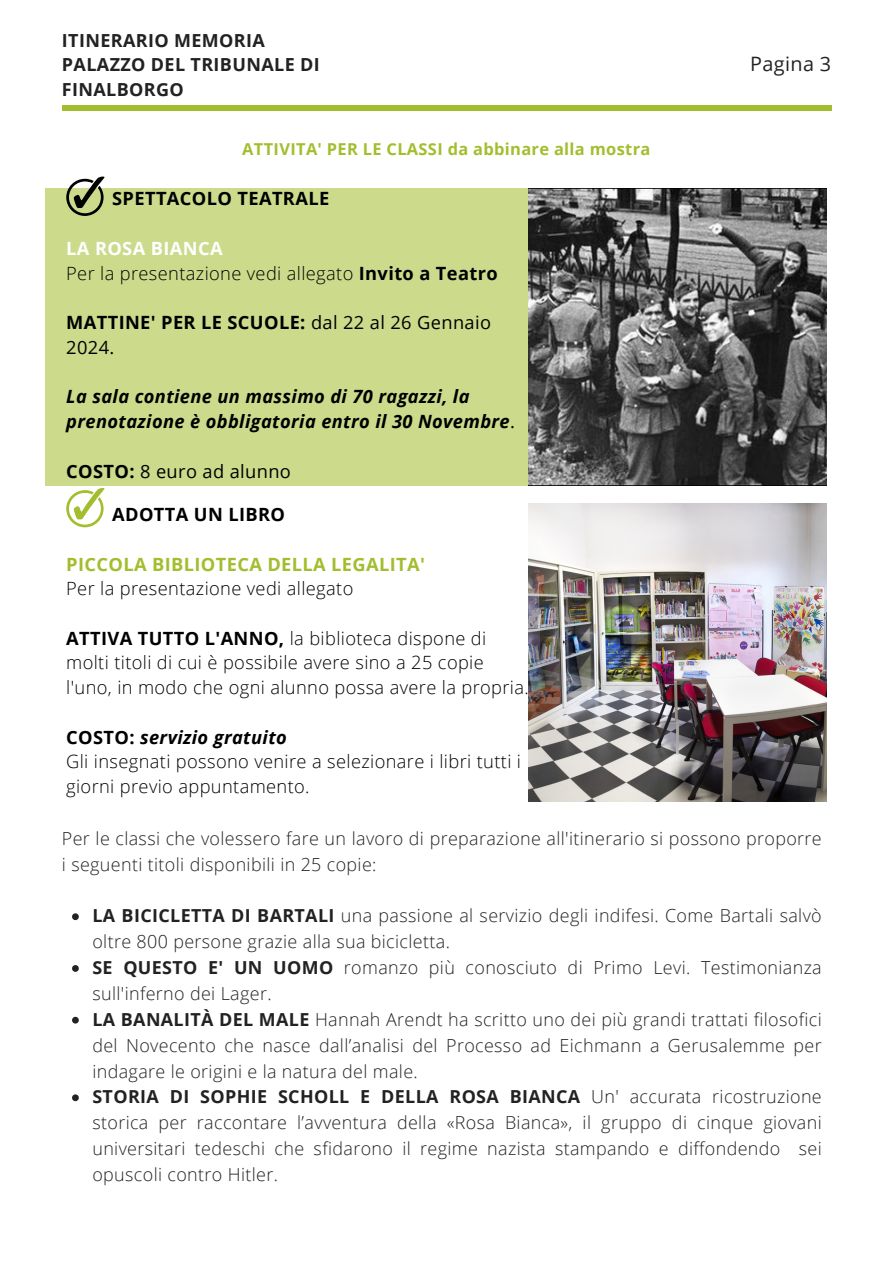
<style>
.page{position:relative;width:893px;height:1264px;background:#fff}
.page>*{position:absolute;margin:0;border:0;box-sizing:border-box;transform-origin:0 0}
.t1{font:19.8px "Open Sans";letter-spacing:.02em;color:#222}
.t2{font:300 18.3px/24.8px "Open Sans";letter-spacing:.02em;color:#000}
.t3{font:italic 700 18.3px/24.8px "Open Sans";letter-spacing:.02em;color:#000}
.t4{font:18.3px/24.8px "Open Sans";letter-spacing:.02em;color:#000}
.t5{font:700 18.3px "Open Sans";letter-spacing:.02em;color:#000}
.t6{font:700 18.3px "Open Sans";letter-spacing:.02em;color:#a2be2f}
.t7{font:700 18.3px "Open Sans";letter-spacing:.02em;color:#fff}
.t8{font:700 18px/24.8px "Open Sans";letter-spacing:.02em;color:#222}
.t9{font:300 17.85px/25.8px "Open Sans";letter-spacing:.02em;color:#222}
.t10{font:700 16.35px "Open Sans";letter-spacing:.02em;color:#a2be2f}
.s1{font-weight:700}
.s2{font-weight:400;font-style:normal}
.s3{font-style:normal}
</style>
<div class="page">
<div style="left:62px;top:105px;width:769px;height:6px;background:#a2be2f"></div>
<div style="left:45px;top:188px;width:483px;height:297px;background:#cbda8b"></div>
<svg style="left:66px;top:177px;width:38px;height:39px"></svg>
<img style="left:528px;top:188px;width:298px;height:297px">
<img style="left:528px;top:503px;width:298px;height:298px">
<svg style="left:66px;top:488px;width:38px;height:39px"></svg>
<svg style="left:72px;top:913px;width:7px;height:7px"></svg>
<svg style="left:72px;top:965px;width:7px;height:6px"></svg>
<svg style="left:72px;top:1016px;width:7px;height:7px"></svg>
<svg style="left:72px;top:1094px;width:7px;height:7px"></svg>
<p class="t8" style="left:62px;top:27px;width:259px">ITINERARIO MEMORIA<br>PALAZZO DEL TRIBUNALE DI<br>FINALBORGO</p>
<p class="t10" style="left:242px;top:137px;width:409px">ATTIVITA' PER LE CLASSI da abbinare alla mostra</p>
<p class="t5" style="left:112px;top:186px;width:218px">SPETTACOLO TEATRALE</p>
<p class="t7" style="left:66px;top:235px;width:158px">LA ROSA BIANCA</p>
<p class="t2" style="left:66px;top:260px;width:433px">Per la presentazione vedi allegato <span class="s1">Invito a Teatro</span></p>
<p class="t4" style="left:66px;top:309px;width:426px"><span class="s1">MATTINE' PER LE SCUOLE:</span> dal 22 al 26 Gennaio<br>2024.</p>
<p class="t3" style="left:66px;top:384px;width:450px">La sala contiene un massimo di 70 ragazzi, la prenotazione è obbligatoria entro il 30 Novembre<span class="s2">.</span></p>
<p class="t4" style="left:66px;top:458px;width:226px"><span class="s1">COSTO:</span> 8 euro ad alunno</p>
<p class="t5" style="left:112px;top:501px;width:174px">ADOTTA UN LIBRO</p>
<p class="t6" style="left:66px;top:551px;width:360px">PICCOLA BIBLIOTECA DELLA LEGALITA'</p>
<p class="t2" style="left:66px;top:575px;width:288px">Per la presentazione vedi allegato</p>
<p class="t2" style="left:66px;top:625px;width:421px"><span class="s1">ATTIVA TUTTO L'ANNO,</span> la biblioteca dispone di</p>
<p class="t2" style="left:66px;top:650px;width:419px">molti titoli di cui è possibile avere sino a 25 copie</p>
<p class="t2" style="left:66px;top:674px;width:464px">l'uno, in modo che ogni alunno possa avere la propria.</p>
<p class="t3" style="left:66px;top:724px;width:222px"><span class="s3">COSTO:</span> servizio gratuito</p>
<p class="t2" style="left:66px;top:749px;width:456px">Gli insegnati possono venire a selezionare i libri tutti i giorni previo appuntamento.</p>
<p class="t1" style="left:750px;top:50px;width:83px">Pagina 3</p>
<p class="t9" style="left:62px;top:825px;width:761px">Per le classi che volessero fare un lavoro di preparazione all'itinerario si possono proporre i seguenti titoli disponibili in 25 copie:</p>
<p class="t9" style="left:92px;top:902px;width:730px"><span class="s1">LA BICICLETTA DI BARTALI</span> una passione al servizio degli indifesi. Come Bartali salvò oltre 800 persone grazie alla sua bicicletta.</p>
<p class="t9" style="left:92px;top:954px;width:730px"><span class="s1">SE QUESTO E' UN UOMO</span> romanzo più conosciuto di Primo Levi. Testimonianza sull'inferno dei Lager.</p>
<p class="t9" style="left:92px;top:1005px;width:730px;text-align:justify"><span class="s1">LA BANALITÀ DEL MALE</span> Hannah Arendt ha scritto uno dei più grandi trattati filosofici del Novecento che nasce dall’analisi del Processo ad Eichmann a Gerusalemme per indagare le origini e la natura del male.</p>
<p class="t9" style="left:92px;top:1083px;width:730px;text-align:justify"><span class="s1">STORIA DI SOPHIE SCHOLL E DELLA ROSA BIANCA</span> Un' accurata ricostruzione storica per raccontare l’avventura della «Rosa Bianca», il gruppo di cinque giovani universitari tedeschi che sfidarono il regime nazista stampando e diffondendo sei opuscoli contro Hitler.</p>
</div>
